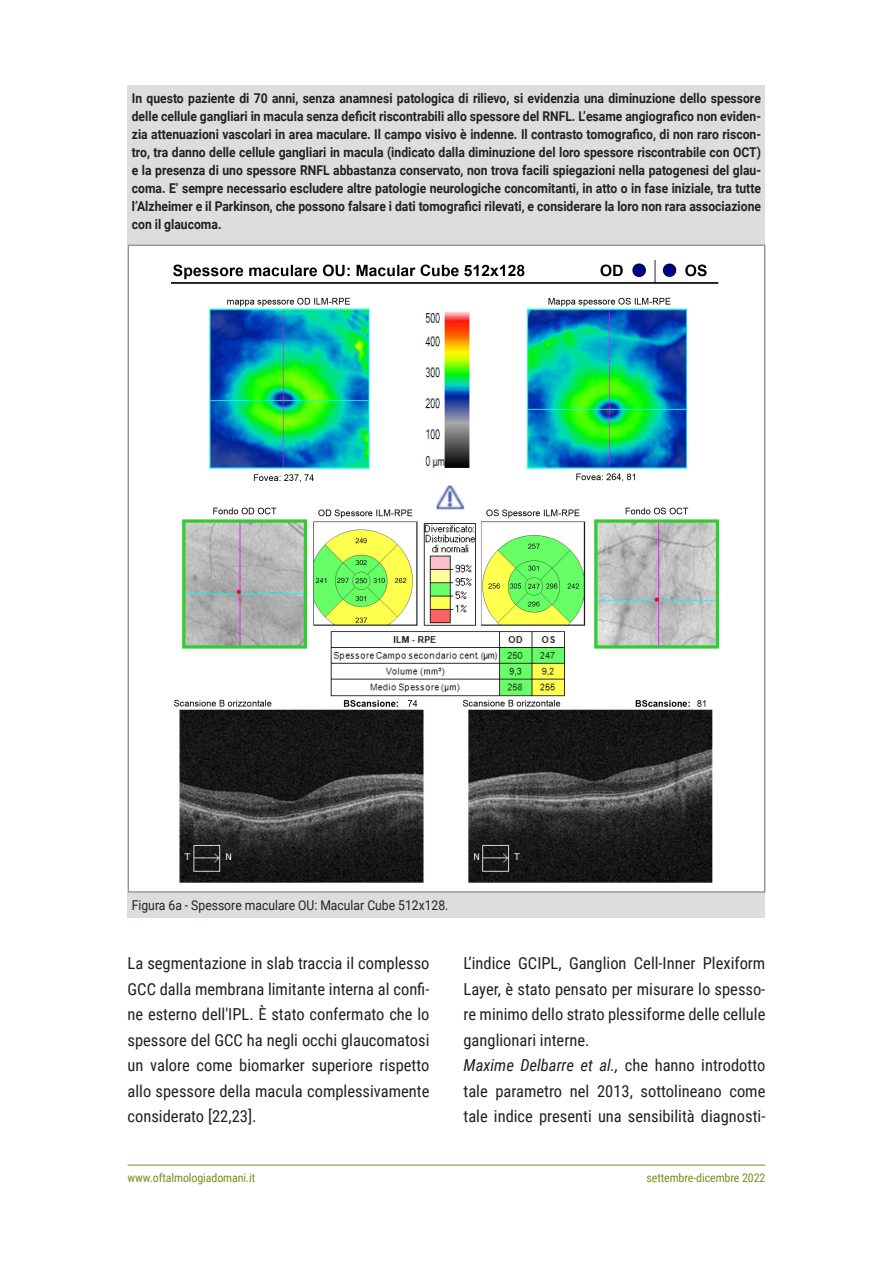
<style>
.page{position:relative;width:893px;height:1263px;background:#fff}
.page>*{position:absolute;margin:0;border:0;box-sizing:border-box;transform-origin:0 0}
.t1{font:16.5px/25.5px "Roboto Condensed";color:#231f20;text-align:justify}
.t2{font:700 13.5px/18px "Roboto";color:#231f20;text-align:justify;scale:.9 1}
.t3{font:13.5px "Roboto";color:#231f20;scale:.9 1}
.t4{font:12px "Roboto Condensed";letter-spacing:-.01em;color:#7a8f1c}
.s1{font-style:italic}
</style>
<div class="page">
<hr style="left:128px;top:1165px;width:637px;height:1px;background:#7a8f1c">
<div style="left:128px;top:893px;width:637px;height:25px;background:#dcdddf"></div>
<div style="left:128px;top:85px;width:637px;height:159px;background:#dcdddf"></div>
<img style="left:171px;top:260px;width:549px;height:623px">
<p class="t2" style="left:132px;top:89px;width:701px">In questo paziente di 70 anni, senza anamnesi patologica di rilievo, si evidenzia una diminuzione dello spessore delle cellule gangliari in macula senza deficit riscontrabili allo spessore del RNFL. L’esame angiografico non eviden&shy;zia attenuazioni vascolari in area maculare. Il campo visivo è indenne. Il contrasto tomografico, di non raro riscon&shy;tro, tra danno delle cellule gangliari in macula (indicato dalla diminuzione del loro spessore riscontrabile con OCT) e la presenza di uno spessore RNFL abbastanza conservato, non trova facili spiegazioni nella patogenesi del glau&shy;coma. E’ sempre necessario escludere altre patologie neurologiche concomitanti, in atto o in fase iniziale, tra tutte l’Alzheimer e il Parkinson, che possono falsare i dati tomografici rilevati, e considerare la loro non rara associazione con il glaucoma.</p>
<p class="t3" style="left:132px;top:896px;width:353px">Figura 6a - Spessore maculare OU: Macular Cube 512x128.</p>
<p class="t1" style="left:128px;top:950px;width:303px">La segmentazione in slab traccia il complesso GCC dalla membrana limitante interna al confi&shy;ne esterno dell'IPL. È stato confermato che lo spessore del GCC ha negli occhi glaucomatosi un valore come biomarker superiore rispetto allo spessore della macula complessivamente considerato [22,23].</p>
<p class="t1" style="left:463px;top:950px;width:303px;text-align:left">L’indice GCIPL, Ganglion Cell-Inner Plexiform Layer, è stato pensato per misurare lo spesso&shy;re minimo dello strato plessiforme delle cellule ganglionari interne.<br><span class="s1">Maxime Delbarre et al.,</span> che hanno introdotto tale parametro nel 2013, sottolineano come tale indice presenti una sensibilità diagnosti-</p>
<p class="t4" style="left:128px;top:1169px;width:129px">www.oftalmologiadomani.it</p>
<p class="t4" style="left:646px;top:1169px;width:120px">settembre-dicembre 2022</p>
</div>
